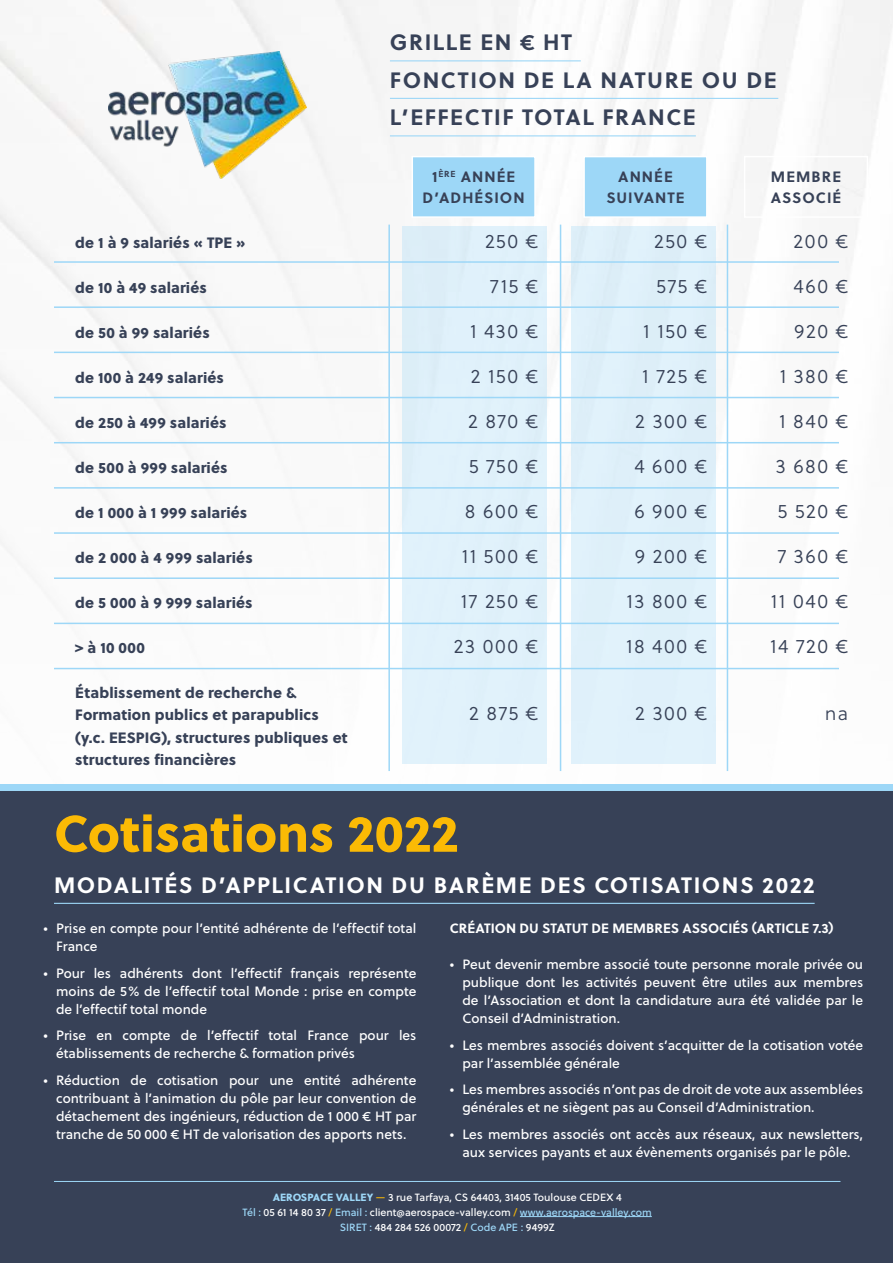
<style>
.page{position:relative;width:893px;height:1263px;background:#fff}
.page>*{position:absolute;margin:0;border:0;box-sizing:border-box;transform-origin:0 0}
.t1{font:51.3px "Soleil Xb";color:#fbba05}
.t2{font:700 22.2px/37.5px "Soleil";letter-spacing:.07em;color:#374157}
.t3{font:700 22.2px "Soleil";letter-spacing:.07em;color:#fff}
.t4{font:19.5px "Soleil Lt";letter-spacing:.08em;color:#374157}
.t5{font:15px/22.5px "Soleil Xb";letter-spacing:.01em;color:#374157}
.t6{font:700 15px/21px "Soleil";letter-spacing:.07em;color:#374157;text-align:center}
.t7{font:13.5px/18px "Soleil Bk";color:#fff}
.t8{font:700 13.5px "Soleil";color:#fff}
.t9{font:10.5px/15px "Soleil Bk";color:#fff;text-align:center}
.s1{font-family:"Soleil Xb";color:#9dd7f7}
.s2{color:#fbba05}
.s3{color:#9dd7f7}
</style>
<div class="page">
<img style="left:0;top:0;width:893px;height:771px">
<div style="left:0;top:788px;width:893px;height:475px;background:#374157"></div>
<img style="left:108px;top:51px;width:198px;height:128px">
<svg style="left:411px;top:155px;width:125px;height:64px;background:#a7daf7"></svg>
<div style="left:403px;top:226px;width:144px;height:538px;background:#e0f1fb"></div>
<div style="left:572px;top:226px;width:144px;height:538px;background:#dff0fa"></div>
<svg style="left:583px;top:155px;width:125px;height:64px;background:#a7daf7"></svg>
<div style="left:743px;top:155px;width:126px;height:64px;background:#f6f6f6"></div>
<hr style="left:388px;top:225px;width:2px;height:546px;background:#9dd7f7">
<hr style="left:560px;top:225px;width:1px;height:546px;background:#9dd7f7">
<hr style="left:727px;top:225px;width:1px;height:546px;background:#9dd7f7">
<hr style="left:54px;top:261px;width:785px;height:2px;background:#9dd7f7">
<hr style="left:54px;top:306px;width:785px;height:2px;background:#9dd7f7">
<hr style="left:54px;top:352px;width:785px;height:1px;background:#9dd7f7">
<hr style="left:54px;top:397px;width:785px;height:1px;background:#9dd7f7">
<hr style="left:54px;top:442px;width:785px;height:1px;background:#9dd7f7">
<hr style="left:54px;top:487px;width:785px;height:2px;background:#9dd7f7">
<hr style="left:54px;top:532px;width:785px;height:2px;background:#9dd7f7">
<hr style="left:54px;top:577px;width:785px;height:2px;background:#9dd7f7">
<hr style="left:54px;top:623px;width:785px;height:1px;background:#9dd7f7">
<hr style="left:54px;top:668px;width:785px;height:1px;background:#9dd7f7">
<hr style="left:54px;top:903px;width:761px;height:1px;background:#9dd7f7">
<hr style="left:520px;top:1216px;width:132px;height:1px;background:#9dd7f7">
<div style="left:0;top:784px;width:893px;height:7px;background:#9dd7f7"></div>
<hr style="left:390px;top:60px;width:191px;height:1px;background:#9dd7f7">
<hr style="left:390px;top:98px;width:388px;height:1px;background:#9dd7f7">
<hr style="left:390px;top:135px;width:306px;height:1px;background:#9dd7f7">
<hr style="left:54px;top:1181px;width:786px;height:1px;background:#9dd7f7">
<h2 class="t2" style="left:390px;top:23px;width:388px">GRILLE EN € HT<br>FONCTION DE LA NATURE OU DE<br>L’EFFECTIF TOTAL FRANCE</h2>
<p class="t5" style="left:75px;top:230px;width:172px">de 1 à 9 salariés « TPE »</p>
<p class="t5" style="left:75px;top:275px;width:133px">de 10 à 49 salariés</p>
<p class="t5" style="left:75px;top:320px;width:136px">de 50 à 99 salariés</p>
<p class="t5" style="left:75px;top:365px;width:150px">de 100 à 249 salariés</p>
<p class="t5" style="left:75px;top:410px;width:153px">de 250 à 499 salariés</p>
<p class="t5" style="left:75px;top:455px;width:154px">de 500 à 999 salariés</p>
<p class="t5" style="left:75px;top:500px;width:174px">de 1 000 à 1 999 salariés</p>
<p class="t5" style="left:75px;top:545px;width:179px">de 2 000 à 4 999 salariés</p>
<p class="t5" style="left:75px;top:590px;width:179px">de 5 000 à 9 999 salariés</p>
<p class="t5" style="left:75px;top:635px;width:71px">&gt; à 10 000</p>
<p class="t5" style="left:75px;top:680px;width:274px">Établissement de recherche &amp;<br>Formation publics et parapublics (y.c. EESPIG), structures publiques et structures financières</p>
<p class="t6" style="left:423px;top:165px;width:104px">1<sup>ÈRE</sup> ANNÉE<br>D’ADHÉSION</p>
<p class="t6" style="left:606px;top:165px;width:80px">ANNÉE<br>SUIVANTE</p>
<p class="t6" style="left:771px;top:165px;width:72px;text-align:left">MEMBRE<br>ASSOCIÉ</p>
<h3 class="t4" style="left:485px;top:227px;width:55px">250 €</h3>
<h3 class="t4" style="left:490px;top:272px;width:50px">715 €</h3>
<h3 class="t4" style="left:470px;top:317px;width:70px">1 430 €</h3>
<h3 class="t4" style="left:471px;top:362px;width:69px">2 150 €</h3>
<h3 class="t4" style="left:468px;top:407px;width:72px">2 870 €</h3>
<h3 class="t4" style="left:469px;top:452px;width:71px">5 750 €</h3>
<h3 class="t4" style="left:465px;top:497px;width:75px">8 600 €</h3>
<h3 class="t4" style="left:462px;top:542px;width:78px">11 500 €</h3>
<h3 class="t4" style="left:461px;top:587px;width:79px">17 250 €</h3>
<h3 class="t4" style="left:454px;top:632px;width:86px">23 000 €</h3>
<h3 class="t4" style="left:469px;top:700px;width:71px">2 875 €</h3>
<h3 class="t4" style="left:654px;top:227px;width:55px">250 €</h3>
<h3 class="t4" style="left:656px;top:272px;width:53px">575 €</h3>
<h3 class="t4" style="left:643px;top:317px;width:66px">1 150 €</h3>
<h3 class="t4" style="left:642px;top:362px;width:67px">1 725 €</h3>
<h3 class="t4" style="left:635px;top:407px;width:74px">2 300 €</h3>
<h3 class="t4" style="left:634px;top:452px;width:75px">4 600 €</h3>
<h3 class="t4" style="left:634px;top:497px;width:75px">6 900 €</h3>
<h3 class="t4" style="left:635px;top:542px;width:74px">9 200 €</h3>
<h3 class="t4" style="left:627px;top:587px;width:82px">13 800 €</h3>
<h3 class="t4" style="left:626px;top:632px;width:83px">18 400 €</h3>
<h3 class="t4" style="left:635px;top:700px;width:74px">2 300 €</h3>
<h3 class="t4" style="left:794px;top:227px;width:56px">200 €</h3>
<h3 class="t4" style="left:793px;top:272px;width:56px">460 €</h3>
<h3 class="t4" style="left:794px;top:317px;width:56px">920 €</h3>
<h3 class="t4" style="left:780px;top:362px;width:70px">1 380 €</h3>
<h3 class="t4" style="left:779px;top:407px;width:71px">1 840 €</h3>
<h3 class="t4" style="left:776px;top:452px;width:74px">3 680 €</h3>
<h3 class="t4" style="left:778px;top:497px;width:72px">5 520 €</h3>
<h3 class="t4" style="left:778px;top:542px;width:72px">7 360 €</h3>
<h3 class="t4" style="left:771px;top:587px;width:79px">11 040 €</h3>
<h3 class="t4" style="left:770px;top:632px;width:80px">14 720 €</h3>
<h3 class="t4" style="left:825px;top:700px;width:25px">na</h3>
<h1 class="t1" style="left:54px;top:793px;width:406px">Cotisations 2022</h1>
<h2 class="t3" style="left:54px;top:868px;width:762px">MODALITÉS D’APPLICATION DU BARÈME DES COTISATIONS 2022</h2>
<p class="t7" style="left:56px;top:919px;width:362px;text-indent:-13px">• Prise en compte pour l’entité adhérente de l’effectif total<br>France</p>
<p class="t7" style="left:56px;top:963px;width:362px;text-align:justify;text-indent:-13px">• Pour les adhérents dont l’effectif français représente moins de 5% de l’effectif total Monde : prise en compte de l’effectif total monde</p>
<p class="t7" style="left:56px;top:1026px;width:362px;text-indent:-13px">• Prise en compte de l’effectif total France pour les établissements de recherche &amp; formation privés</p>
<p class="t7" style="left:56px;top:1070px;width:362px;text-align:justify;text-indent:-13px">• Réduction de cotisation pour une entité adhérente contribuant à l’animation du pôle par leur convention de détachement des ingénieurs, réduction de 1 000 € HT par tranche de 50 000 € HT de valorisation des apports nets.</p>
<p class="t8" style="left:450px;top:918px;width:385px">CRÉATION DU STATUT DE MEMBRES ASSOCIÉS (ARTICLE 7.3)</p>
<p class="t7" style="left:462px;top:955px;width:402px;text-align:justify;text-indent:-13px">• Peut devenir membre associé toute personne morale privée ou publique dont les activités peuvent être utiles aux membres de l’Association et dont la candidature aura été validée par le Conseil d’Administration.</p>
<p class="t7" style="left:462px;top:1035px;width:402px;text-indent:-13px">• Les membres associés doivent s’acquitter de la cotisation votée par l’assemblée générale</p>
<p class="t7" style="left:462px;top:1080px;width:402px;text-indent:-13px">• Les membres associés n’ont pas de droit de vote aux assemblées générales et ne siègent pas au Conseil d’Administration.</p>
<p class="t7" style="left:450px;top:1124px;width:415px;text-align:center">• Les membres associés ont accès aux réseaux, aux newsletters, aux services payants et aux évènements organisés par le pôle.</p>
<p class="t9" style="left:243px;top:1189px;width:411px"><span class="s1">AEROSPACE VALLEY</span> <span class="s2">—</span> 3 rue Tarfaya, CS 64403, 31405 Toulouse CEDEX 4<br><span class="s3">Tél :</span> 05 61 14 80 37 <span class="s2">/</span> <span class="s3">Email :</span> client@aerospace-valley.com <span class="s2">/</span> <span class="s3">www.aerospace-valley.com<br>SIRET :</span> 484 284 526 00072 <span class="s2">/</span> <span class="s3">Code APE :</span> 9499Z</p>
</div>
